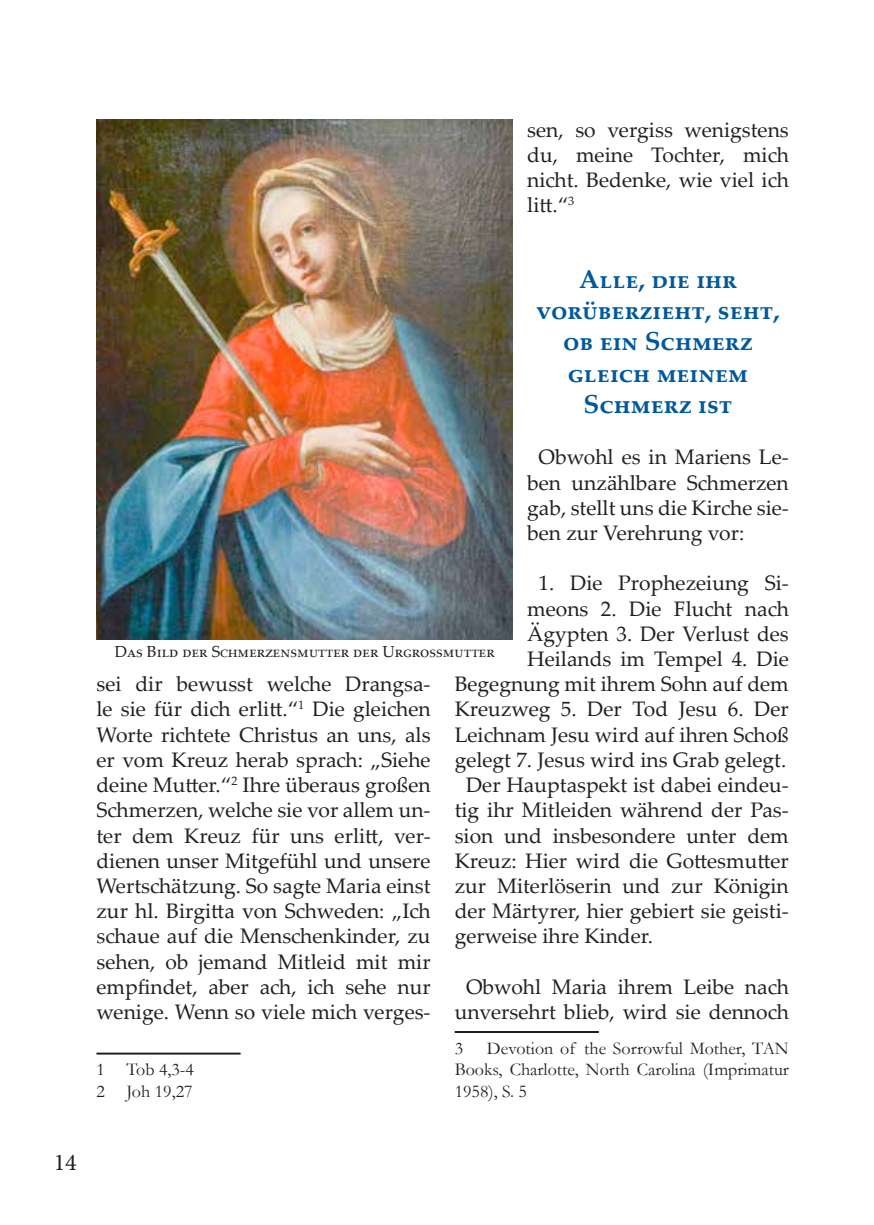
<style>
.page{position:relative;width:874px;height:1225px;background:#fff}
.page>*{position:absolute;margin:0;border:0;box-sizing:border-box;transform-origin:0 0}
.t1{font:700 26px/31.2px "Palatino Linotype";color:#00599d;text-align:center}
.t2{font:24px "Minion Pro";color:#231f20}
.t3{font:21px/25.2px "Palatino Linotype";color:#231f20;text-align:justify}
.t4{font:18px/21.6px "Garamond";color:#231f20}
.t5{font:16px "Palatino Linotype";color:#231f20}
</style>
<div class="page">
<hr style="left:96px;top:1052px;width:144px;height:2px;background:#231f20">
<hr style="left:454px;top:1031px;width:144px;height:2px;background:#231f20">
<img style="left:96px;top:120px;width:416px;height:519px">
<p class="t3" style="left:527px;top:116px;width:263px">sen, so vergiss wenigstens du, meine Tochter, mich nicht. Bedenke, wie viel ich litt.“<sup>3</sup></p>
<p class="t1" style="left:536px;top:262px;width:245px">Alle, die ihr vorüberzieht, seht, ob ein Schmerz gleich meinem<br>Schmerz ist</p>
<p class="t3" style="left:527px;top:444px;width:263px;text-indent:11px">Obwohl es in Mariens Le&shy;ben unzählbare Schmerzen gab, stellt uns die Kirche sie&shy;ben zur Verehrung vor:</p>
<p class="t3" style="left:538px;top:570px;width:252px">1. Die Prophezeiung Si-</p>
<p class="t3" style="left:527px;top:595px;width:263px">meons 2. Die Flucht nach</p>
<p class="t3" style="left:527px;top:620px;width:263px">Ägypten 3. Der Verlust des</p>
<p class="t3" style="left:527px;top:645px;width:263px">Heilands im Tempel 4. Die</p>
<p class="t3" style="left:454px;top:670px;width:335px">Begegnung mit ihrem Sohn auf dem</p>
<p class="t3" style="left:454px;top:696px;width:335px">Kreuzweg 5. Der Tod Jesu 6. Der</p>
<p class="t3" style="left:454px;top:721px;width:335px">Leichnam Jesu wird auf ihren Schoß</p>
<p class="t3" style="left:454px;top:746px;width:333px">gelegt 7. Jesus wird ins Grab gelegt.</p>
<p class="t3" style="left:466px;top:771px;width:324px">Der Hauptaspekt ist dabei eindeu-</p>
<p class="t3" style="left:454px;top:796px;width:335px">tig ihr Mitleiden während der Pas-</p>
<p class="t3" style="left:454px;top:822px;width:335px">sion und insbesondere unter dem</p>
<p class="t3" style="left:454px;top:847px;width:335px">Kreuz: Hier wird die Gottesmutter</p>
<p class="t3" style="left:454px;top:872px;width:335px">zur Miterlöserin und zur Königin</p>
<p class="t3" style="left:454px;top:897px;width:335px">der Märtyrer, hier gebiert sie geisti-</p>
<p class="t3" style="left:454px;top:922px;width:200px">gerweise ihre Kinder.</p>
<p class="t3" style="left:454px;top:973px;width:335px;text-align:center">Obwohl Maria ihrem Leibe nach unversehrt blieb, wird sie dennoch</p>
<p class="t4" style="left:454px;top:1036px;width:10px">3</p>
<p class="t5" style="left:115px;top:640px;width:379px">Das Bild der Schmerzensmutter der Urgrossmutter</p>
<p class="t3" style="left:96px;top:670px;width:335px">sei dir bewusst welche Drangsa&shy;le sie für dich erlitt.“<sup>1</sup> Die gleichen Worte richtete Christus an uns, als er vom Kreuz herab sprach: „Siehe deine Mutter.“<sup>2</sup> Ihre überaus großen Schmerzen, welche sie vor allem un&shy;ter dem Kreuz für uns erlitt, ver&shy;dienen unser Mitgefühl und unsere Wertschätzung. So sagte Maria einst zur hl. Birgitta von Schweden: „Ich schaue auf die Menschenkinder, zu sehen, ob jemand Mitleid mit mir empfindet, aber ach, ich sehe nur wenige. Wenn so viele mich verges-</p>
<p class="t4" style="left:96px;top:1058px;width:99px">1 Tob 4,3-4<br>2 Joh 19,27</p>
<p class="t4" style="left:454px;top:1036px;width:335px;text-align:justify;text-indent:32px">Devotion of the Sorrowful Mother, TAN Books, Charlotte, North Carolina (Imprimatur 1958), S. 5</p>
<p class="t2" style="left:54px;top:1145px;width:25px">14</p>
</div>
